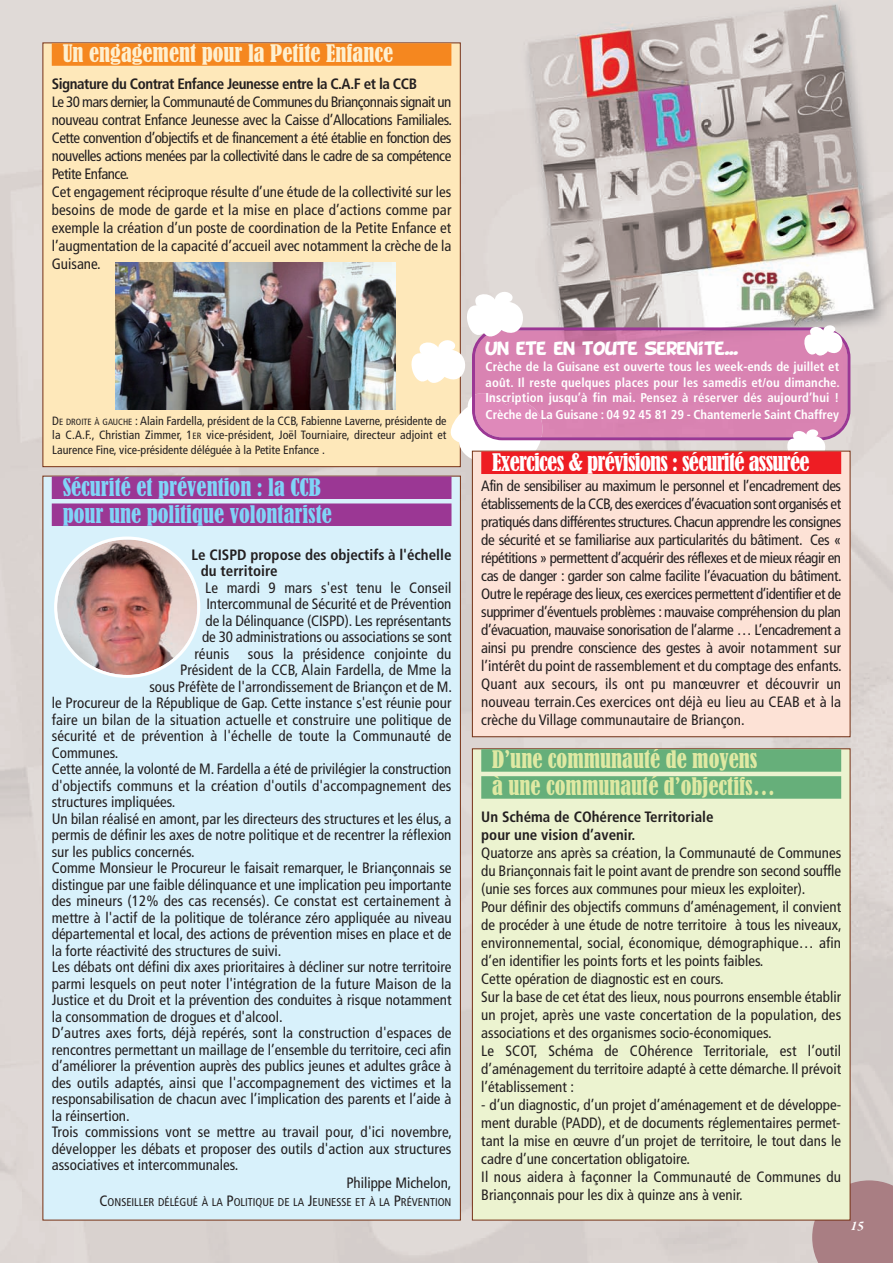
<style>
.page{position:relative;width:893px;height:1263px;background:#fff}
.page>*{position:absolute;margin:0;border:0;box-sizing:border-box;transform-origin:0 0}
.t1{font:condensed 22.5px/27px "Bernard";color:#80d4f7}
.t2{font:condensed 22.5px/27px "Bernard";color:#dfe9a3}
.t3{font:condensed 22.5px "Bernard";letter-spacing:-.03em;color:#fff}
.t4{font:condensed 22.5px "Bernard";color:#fef0d0}
.t5{font:condensed 15px/18px "Frutiger";color:#231f20}
.t6{font:condensed 15px/18px "Frutiger";letter-spacing:-.02em;color:#231f20}
.t7{font:700 condensed 15px/16.5px "Frutiger";color:#231f20}
.t8{font:700 condensed 15px "Frutiger";letter-spacing:-.03em;color:#231f20}
.t9{font:15px "BD Cartoon Shout";letter-spacing:-.03em;color:#fff}
.t10{font:italic 700 13.5px "Garamond Premr Pro";color:#fff}
.t11{font:700 condensed 12.75px/15.3px "Frutiger";color:#fff;text-align:justify}
.t12{font:condensed 12px/14.4px "Frutiger";color:#231f20;text-align:justify}
.t13{font:condensed 11.25px "Frutiger";color:#231f20}
.s1{font-size:9px}
.s2{font-size:15px}
</style>
<div class="page">
<img style="left:0;top:0;width:893px;height:1263px">
<div style="left:43px;top:43px;width:417px;height:423px;background:#fee8ba"></div>
<div style="left:52px;top:43px;width:399px;height:23px;background:#f5871f"></div>
<div style="left:812px;top:1180px;width:81px;height:83px;background:#a97e83"></div>
<div style="left:43px;top:476px;width:417px;height:744px;background:#d8f1fb"></div>
<div style="left:52px;top:476px;width:399px;height:23px;background:#9b3794"></div>
<div style="left:52px;top:503px;width:399px;height:23px;background:#9b3794"></div>
<img style="left:115px;top:263px;width:281px;height:146px">
<div style="left:473px;top:749px;width:377px;height:471px;background:#ecf3d0"></div>
<div style="left:481px;top:749px;width:360px;height:23px;background:#66af7a"></div>
<div style="left:481px;top:776px;width:360px;height:23px;background:#66af7a"></div>
<img style="left:54px;top:536px;width:146px;height:142px">
<div style="left:473px;top:451px;width:377px;height:285px;background:#fde2d6"></div>
<svg style="left:402px;top:290px;width:448px;height:188px"></svg>
<h1 class="t4" style="left:63px;top:41px;width:332px">Un engagement pour la Petite Enfance</h1>
<p class="t8" style="left:52px;top:78px;width:367px">Signature du Contrat Enfance Jeunesse entre la C.A.F et la CCB</p>
<p class="t6" style="left:52px;top:94px;width:402px">Le 30 mars dernier,la Communauté de Communes du Briançonnais signait un nouveau contrat Enfance Jeunesse avec la Caisse d’Allocations Familiales.<br>Cette convention d’objectifs et de financement a été établie en fonction des nouvelles actions menées par la collectivité dans le cadre de sa compétence Petite Enfance.<br>Cet engagement réciproque résulte d’une étude de la collectivité sur les besoins de mode de garde et la mise en place d’actions comme par exemple la création d’un poste de coordination de la Petite Enfance et l’augmentation de la capacité d’accueil avec notamment la crèche de la Guisane.</p>
<p class="t12" style="left:52px;top:414px;width:396px">D<span class="s1">E DROITE À GAUCHE</span> : Alain Fardella, président de la CCB, Fabienne Laverne, présidente de la C.A.F., Christian Zimmer, 1<span class="s1">ER</span> vice-président, Joël Tourniaire, directeur adjoint et Laurence Fine, vice-présidente déléguée à la Petite Enfance .</p>
<h1 class="t1" style="left:63px;top:474px;width:271px">Sécurité et prévention : la CCB pour une politique volontariste</h1>
<p class="t7" style="left:201px;top:547px;width:252px;text-indent:-9px">Le CISPD propose des objectifs à l'échelle du territoire</p>
<p class="t5" style="left:205px;top:580px;width:248px">Le mardi 9 mars s'est tenu le Conseil</p>
<p class="t5" style="left:206px;top:596px;width:247px">Intercommunal de Sécurité et de Prévention</p>
<p class="t5" style="left:206px;top:613px;width:247px">de la Délinquance (CISPD). Les représentants</p>
<p class="t5" style="left:202px;top:629px;width:251px">de 30 administrations ou associations se sont</p>
<p class="t5" style="left:194px;top:646px;width:259px">réunis sous la présidence conjointe du</p>
<p class="t5" style="left:180px;top:662px;width:273px">Président de la CCB, Alain Fardella, de Mme la</p>
<p class="t5" style="left:149px;top:679px;width:304px">sous Préfète de l'arrondissement de Briançon et de M.</p>
<p class="t5" style="left:52px;top:695px;width:401px">le Procureur de la République de Gap. Cette instance s'est réunie pour</p>
<p class="t5" style="left:52px;top:712px;width:401px">faire un bilan de la situation actuelle et construire une politique de</p>
<p class="t5" style="left:52px;top:728px;width:401px">sécurité et de prévention à l'échelle de toute la Communauté de</p>
<p class="t5" style="left:52px;top:745px;width:68px">Communes.</p>
<p class="t5" style="left:52px;top:761px;width:401px">Cette année, la volonté de M. Fardella a été de privilégier la construction</p>
<p class="t5" style="left:52px;top:778px;width:401px">d'objectifs communs et la création d'outils d'accompagnement des</p>
<p class="t5" style="left:52px;top:794px;width:125px">structures impliquées.</p>
<p class="t5" style="left:52px;top:811px;width:401px">Un bilan réalisé en amont, par les directeurs des structures et les élus, a</p>
<p class="t5" style="left:52px;top:827px;width:401px">permis de définir les axes de notre politique et de recentrer la réflexion</p>
<p class="t5" style="left:52px;top:844px;width:144px">sur les publics concernés.</p>
<p class="t5" style="left:52px;top:860px;width:401px">Comme Monsieur le Procureur le faisait remarquer, le Briançonnais se</p>
<p class="t5" style="left:52px;top:877px;width:401px">distingue par une faible délinquance et une implication peu importante</p>
<p class="t5" style="left:52px;top:893px;width:401px">des mineurs (12% des cas recensés). Ce constat est certainement à</p>
<p class="t5" style="left:52px;top:910px;width:401px">mettre à l'actif de la politique de tolérance zéro appliquée au niveau</p>
<p class="t5" style="left:52px;top:926px;width:401px">départemental et local, des actions de prévention mises en place et de</p>
<p class="t5" style="left:52px;top:943px;width:231px">la forte réactivité des structures de suivi.</p>
<p class="t5" style="left:52px;top:959px;width:401px">Les débats ont défini dix axes prioritaires à décliner sur notre territoire</p>
<p class="t5" style="left:52px;top:976px;width:401px">parmi lesquels on peut noter l'intégration de la future Maison de la</p>
<p class="t5" style="left:52px;top:992px;width:401px">Justice et du Droit et la prévention des conduites à risque notamment</p>
<p class="t5" style="left:52px;top:1009px;width:232px">la consommation de drogues et d'alcool.</p>
<p class="t5" style="left:52px;top:1025px;width:401px">D’autres axes forts, déjà repérés, sont la construction d'espaces de</p>
<p class="t5" style="left:52px;top:1042px;width:401px">rencontres permettant un maillage de l’ensemble du territoire, ceci afin</p>
<p class="t5" style="left:52px;top:1058px;width:401px">d’améliorer la prévention auprès des publics jeunes et adultes grâce à</p>
<p class="t5" style="left:52px;top:1075px;width:401px">des outils adaptés, ainsi que l'accompagnement des victimes et la</p>
<p class="t5" style="left:52px;top:1091px;width:401px">responsabilisation de chacun avec l’implication des parents et l’aide à</p>
<p class="t5" style="left:52px;top:1108px;width:79px">la réinsertion.</p>
<p class="t5" style="left:52px;top:1124px;width:402px">Trois commissions vont se mettre au travail pour, d'ici novembre,</p>
<p class="t5" style="left:52px;top:1141px;width:401px">développer les débats et proposer des outils d'action aux structures</p>
<p class="t5" style="left:52px;top:1157px;width:188px">associatives et intercommunales.</p>
<p class="t5" style="left:346px;top:1175px;width:107px">Philippe Michelon,</p>
<p class="t13" style="left:100px;top:1198px;width:353px"><span class="s2">C</span>ONSEILLER DÉLÉGUÉ À LA <span class="s2">P</span>OLITIQUE DE LA <span class="s2">J</span>EUNESSE ET À LA <span class="s2">P</span>RÉVENTION</p>
<p class="t9" style="left:486px;top:341px;width:254px">UN ETE EN TOUTE SERENITE...</p>
<p class="t11" style="left:486px;top:360px;width:355px">Crèche de la Guisane est ouverte tous les week-ends de juillet et août. Il reste quelques places pour les samedis et/ou dimanche.<br>Inscription jusqu’à fin mai. Pensez à réserver dés aujourd’hui !</p>
<p class="t11" style="left:486px;top:408px;width:355px">Crèche de La Guisane : 04 92 45 81 29 - Chantemerle Saint Chaffrey</p>
<h1 class="t3" style="left:492px;top:450px;width:319px">Exercices &amp; prévisions : sécurité assurée</h1>
<p class="t5" style="left:481px;top:478px;width:362px;text-align:justify">Afin de sensibiliser au maximum le personnel et l’encadrement des établissements de la CCB,des exercices d’évacuation sont organisés et pratiqués dans différentes structures.Chacun apprendre les consignes de sécurité et se familiarise aux particularités du bâtiment. Ces « répétitions » permettent d’acquérir des réflexes et de mieux réagir en cas de danger : garder son calme facilite l’évacuation du bâtiment.<br>Outre le repérage des lieux,ces exercices permettent d’identifier et de supprimer d’éventuels problèmes : mauvaise compréhension du plan d’évacuation, mauvaise sonorisation de l’alarme … L’encadrement a ainsi pu prendre conscience des gestes à avoir notamment sur l’intérêt du point de rassemblement et du comptage des enfants.<br>Quant aux secours, ils ont pu manœuvrer et découvrir un nouveau terrain.Ces exercices ont déjà eu lieu au CEAB et à la crèche du Village communautaire de Briançon.</p>
<h1 class="t2" style="left:492px;top:747px;width:284px">D’une communauté de moyens<br>à une communauté d’objectifs…</h1>
<p class="t7" style="left:481px;top:809px;width:234px;line-height:18px">Un Schéma de COhérence Territoriale pour une vision d’avenir.</p>
<p class="t5" style="left:481px;top:845px;width:362px">Quatorze ans après sa création, la Communauté de Communes du Briançonnais fait le point avant de prendre son second souffle (unie ses forces aux communes pour mieux les exploiter).<br>Pour définir des objectifs communs d’aménagement, il convient de procéder à une étude de notre territoire à tous les niveaux, environnemental, social, économique, démographique… afin d’en identifier les points forts et les points faibles.<br>Cette opération de diagnostic est en cours.<br>Sur la base de cet état des lieux, nous pourrons ensemble établir un projet, après une vaste concertation de la population, des associations et des organismes socio-économiques.<br>Le SCOT, Schéma de COhérence Territoriale, est l’outil d’aménagement du territoire adapté à cette démarche. Il prévoit l’établissement :</p>
<p class="t5" style="left:481px;top:1097px;width:361px">- d’un diagnostic, d’un projet d’aménagement et de développe&shy;ment durable (PADD), et de documents réglementaires permet&shy;tant la mise en œuvre d’un projet de territoire, le tout dans le cadre d’une concertation obligatoire.<br>Il nous aidera à façonner la Communauté de Communes du Briançonnais pour les dix à quinze ans à venir.</p>
<p class="t10" style="left:850px;top:1221px;width:15px">15</p>
</div>
